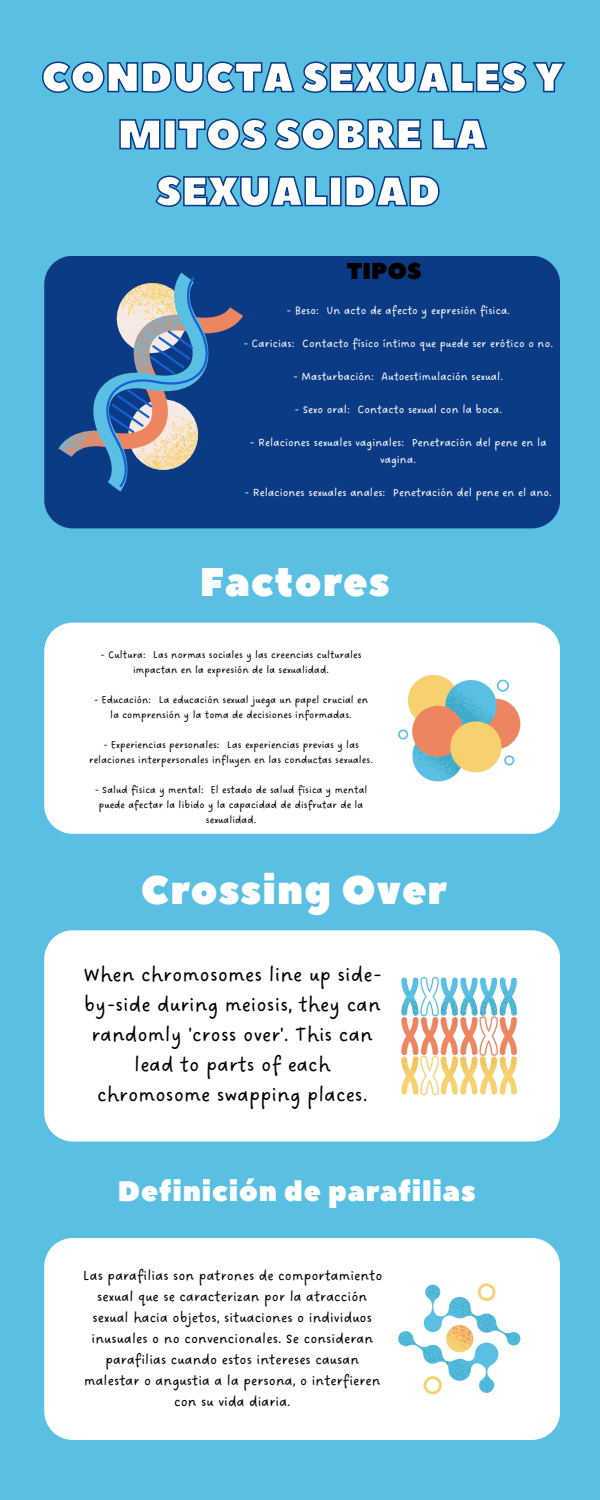
<style>
.page{position:relative;width:600px;height:1500px;background:#59c0e4}
.page>*{position:absolute;margin:0;border:0;box-sizing:border-box;transform-origin:0 0}
.t1{font:41px/57px "Peace Sans";color:#fff;text-align:center}
.t2{font:40px "Peace Sans";letter-spacing:.03em;color:#fff}
.t3{font:28px "Peace Sans";letter-spacing:.03em;color:#fff}
.t4{font:22.9px "Peace Sans";color:#000}
.t5{font:21.9px/30px "DO Sans Regular";color:#000;text-align:center}
.t6{font:15px/21px "DO Sans Regular";color:#000;text-align:center}
.t7{font:12px/16.5px "DO Sans Regular";color:#fff;text-align:center}
.t8{font:11px/15px "DO Sans Regular";color:#000;text-align:center}
</style>
<div class="page">
<div style="left:44px;top:256px;width:516px;height:272px;background:#0c3b86"></div>
<svg style="left:59px;top:273px;width:184px;height:219px;background:#466899"></svg>
<div style="left:44px;top:623px;width:516px;height:211px;background:#fff"></div>
<div style="left:44px;top:1238px;width:516px;height:202px;background:#fff"></div>
<svg style="left:398px;top:1283px;width:122px;height:111px"></svg>
<svg style="left:42px;top:61px;width:524px;height:32px"></svg>
<svg style="left:119px;top:118px;width:369px;height:32px"></svg>
<svg style="left:155px;top:175px;width:285px;height:32px"></svg>
<div style="left:44px;top:930px;width:516px;height:212px;background:#fff"></div>
<svg style="left:401px;top:977px;width:116px;height:118px;background:#ddd6c5"></svg>
<div style="left:469px;top:699px;width:51px;height:51px;background:#ee8561;border-radius:50%"></div>
<svg style="left:398px;top:675px;width:116px;height:106px"></svg>
<h1 class="t1" style="left:41px;top:50px;width:524px">CONDUCTA SEXUALES Y<br>MITOS SOBRE LA<br>SEXUALIDAD</h1>
<p class="t4" style="left:347px;top:256px;width:76px">TIPOS</p>
<p class="t7" style="left:286px;top:303px;width:225px">- Beso: Un acto de afecto y expresión física.</p>
<p class="t7" style="left:243px;top:336px;width:312px">- Caricias: Contacto físico íntimo que puede ser erótico o no.</p>
<p class="t7" style="left:293px;top:369px;width:212px">- Masturbación: Autoestimulación sexual.</p>
<p class="t7" style="left:294px;top:402px;width:209px">- Sexo oral: Contacto sexual con la boca.</p>
<p class="t7" style="left:250px;top:435px;width:299px">- Relaciones sexuales vaginales: Penetración del pene en la vagina.</p>
<p class="t7" style="left:244px;top:485px;width:309px">- Relaciones sexuales anales: Penetración del pene en el ano.</p>
<h2 class="t2" style="left:200px;top:556px;width:191px">Factores</h2>
<p class="t8" style="left:100px;top:648px;width:263px">- Cultura: Las normas sociales y las creencias culturales impactan en la expresión de la sexualidad.</p>
<p class="t8" style="left:94px;top:693px;width:276px">- Educación: La educación sexual juega un papel crucial en la comprensión y la toma de decisiones informadas.</p>
<p class="t8" style="left:89px;top:738px;width:285px">- Experiencias personales: Las experiencias previas y las relaciones interpersonales influyen en las conductas sexuales.</p>
<p class="t8" style="left:94px;top:783px;width:275px">- Salud física y mental: El estado de salud física y mental puede afectar la libido y la capacidad de disfrutar de la sexualidad.</p>
<p class="t2" style="left:141px;top:864px;width:307px">Crossing Over</p>
<h2 class="t5" style="left:83px;top:960px;width:300px">When chromosomes line up side&shy;by-side during meiosis, they can randomly 'cross over'. This can lead to parts of each chromosome swapping places.</h2>
<h4 class="t3" style="left:118px;top:1173px;width:359px">Definición de parafilias</h4>
<h5 class="t6" style="left:82px;top:1266px;width:302px">Las parafilias son patrones de comportamiento sexual que se caracterizan por la atracción sexual hacia objetos, situaciones o individuos inusuales o no convencionales. Se consideran parafilias cuando estos intereses causan malestar o angustia a la persona, o interfieren con su vida diaria.</h5>
</div>
